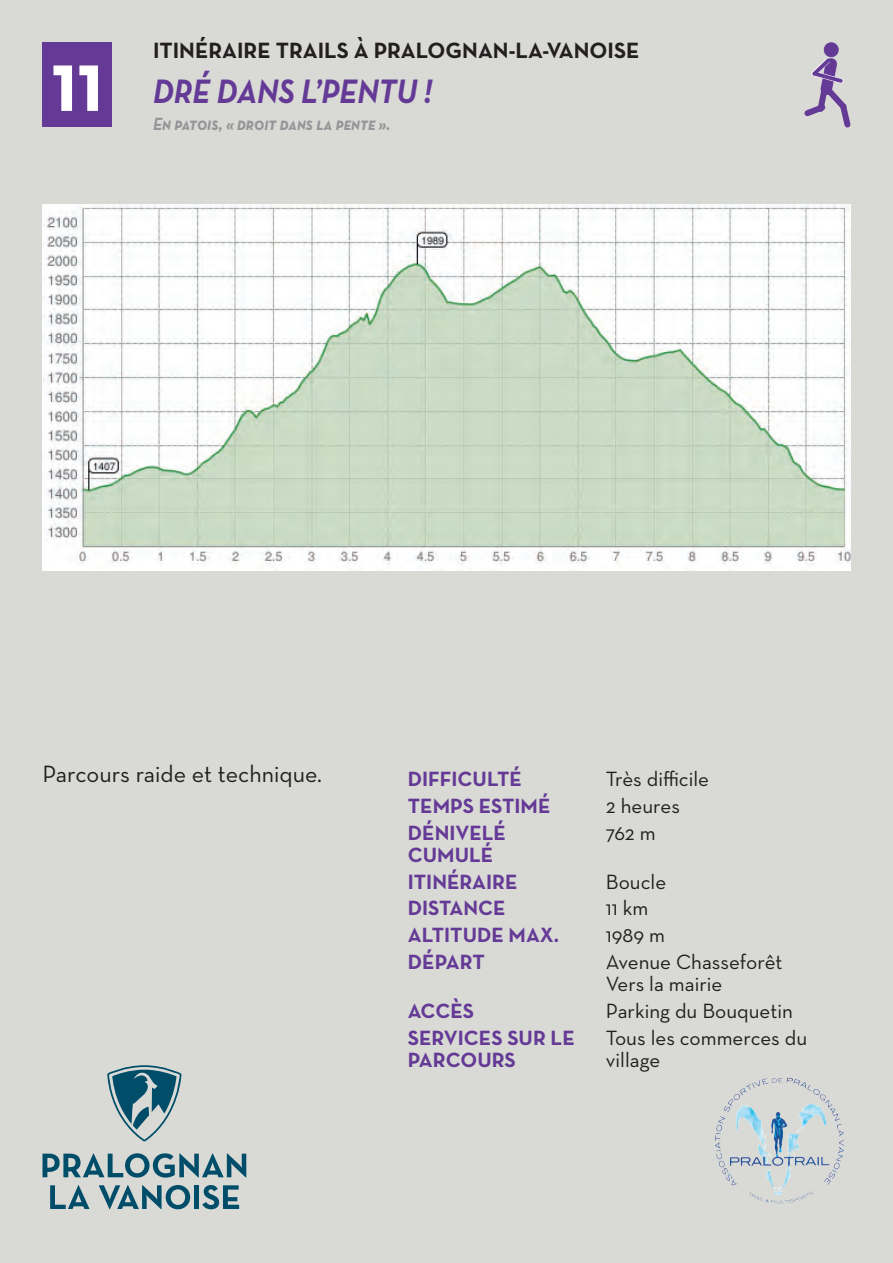
<style>
.page{position:relative;width:893px;height:1263px;background:#d9dad5}
.page>*{position:absolute;margin:0;border:0;box-sizing:border-box;transform-origin:0 0}
.t1{font:700 87px "Neutra Text";color:#fff;scale:.9 1}
.t2{font:34.5px "Neutra Text Bold SC Italic Alt";color:#643a96;scale:.9 1}
.t3{font:24px "Neutra Text";color:#231f20}
.t4{font:700 22.5px "Neutra Text";color:#231f20}
.t5{font:22.2px "Helvetica";color:#000}
.t6{font:21px/22.5px "Neutra Text";color:#231f20}
.t7{font:700 21px/22.5px "Neutra Text";color:#643a96}
.t8{font:18px "Neutra Text Bold SC Italic Alt";color:#939598;scale:.9 1}
</style>
<div class="page">
<svg style="left:43px;top:1153px;width:203px;height:24px"></svg>
<svg style="left:50px;top:1185px;width:40px;height:24px"></svg>
<svg style="left:99px;top:1185px;width:91px;height:24px"></svg>
<div style="left:194px;top:1185px;width:5px;height:24px;background:#004d6a"></div>
<svg style="left:202px;top:1185px;width:37px;height:24px"></svg>
<svg style="left:107px;top:1065px;width:74px;height:76px"></svg>
<div style="left:43px;top:43px;width:69px;height:84px;background:#643a96"></div>
<div style="left:824px;top:43px;width:14px;height:14px;background:#643a96;border-radius:50%"></div>
<div style="left:824px;top:43px;width:14px;height:14px;border:1px solid #643a96;border-radius:50%"></div>
<svg style="left:804px;top:50px;width:47px;height:78px"></svg>
<img style="left:43px;top:204px;width:807px;height:367px">
<img style="left:715px;top:1077px;width:129px;height:127px">
<h1 class="t1" style="left:51px;top:27px;width:59px">11</h1>
<p class="t4" style="left:153px;top:37px;width:488px">ITINÉRAIRE TRAILS À PRALOGNAN-LA-VANOISE</p>
<p class="t5" style="left:232px;top:39px;width:57px">761m</p>
<h2 class="t2" style="left:153px;top:70px;width:311px">Dré dans l’pentu !</h2>
<p class="t8" style="left:153px;top:112px;width:265px">En patois, « droit dans la pente ».</p>
<p class="t3" style="left:43px;top:759px;width:281px">Parcours raide et technique.</p>
<p class="t7" style="left:408px;top:767px;width:116px">DIFFICULTÉ</p>
<p class="t6" style="left:606px;top:767px;width:105px">Très difficile</p>
<p class="t7" style="left:408px;top:794px;width:144px">TEMPS ESTIMÉ</p>
<p class="t6" style="left:606px;top:794px;width:76px">2 heures</p>
<p class="t7" style="left:408px;top:821px;width:100px">DÉNIVELÉ<br>CUMULÉ</p>
<p class="t6" style="left:606px;top:821px;width:51px">762 m</p>
<p class="t7" style="left:408px;top:870px;width:111px">ITINÉRAIRE</p>
<p class="t6" style="left:606px;top:870px;width:62px">Boucle</p>
<p class="t7" style="left:408px;top:896px;width:99px">DISTANCE</p>
<p class="t6" style="left:606px;top:897px;width:44px">11 km</p>
<p class="t7" style="left:408px;top:923px;width:153px">ALTITUDE MAX.</p>
<p class="t6" style="left:606px;top:923px;width:61px">1989 m</p>
<p class="t7" style="left:408px;top:950px;width:78px">DÉPART</p>
<p class="t6" style="left:606px;top:950px;width:178px">Avenue Chasseforêt<br>Vers la mairie</p>
<p class="t7" style="left:408px;top:999px;width:68px">ACCÈS</p>
<p class="t6" style="left:606px;top:999px;width:188px">Parking du Bouquetin</p>
<p class="t7" style="left:408px;top:1026px;width:168px">SERVICES SUR LE<br>PARCOURS</p>
<p class="t6" style="left:606px;top:1026px;width:203px">Tous les commerces du village</p>
</div>
